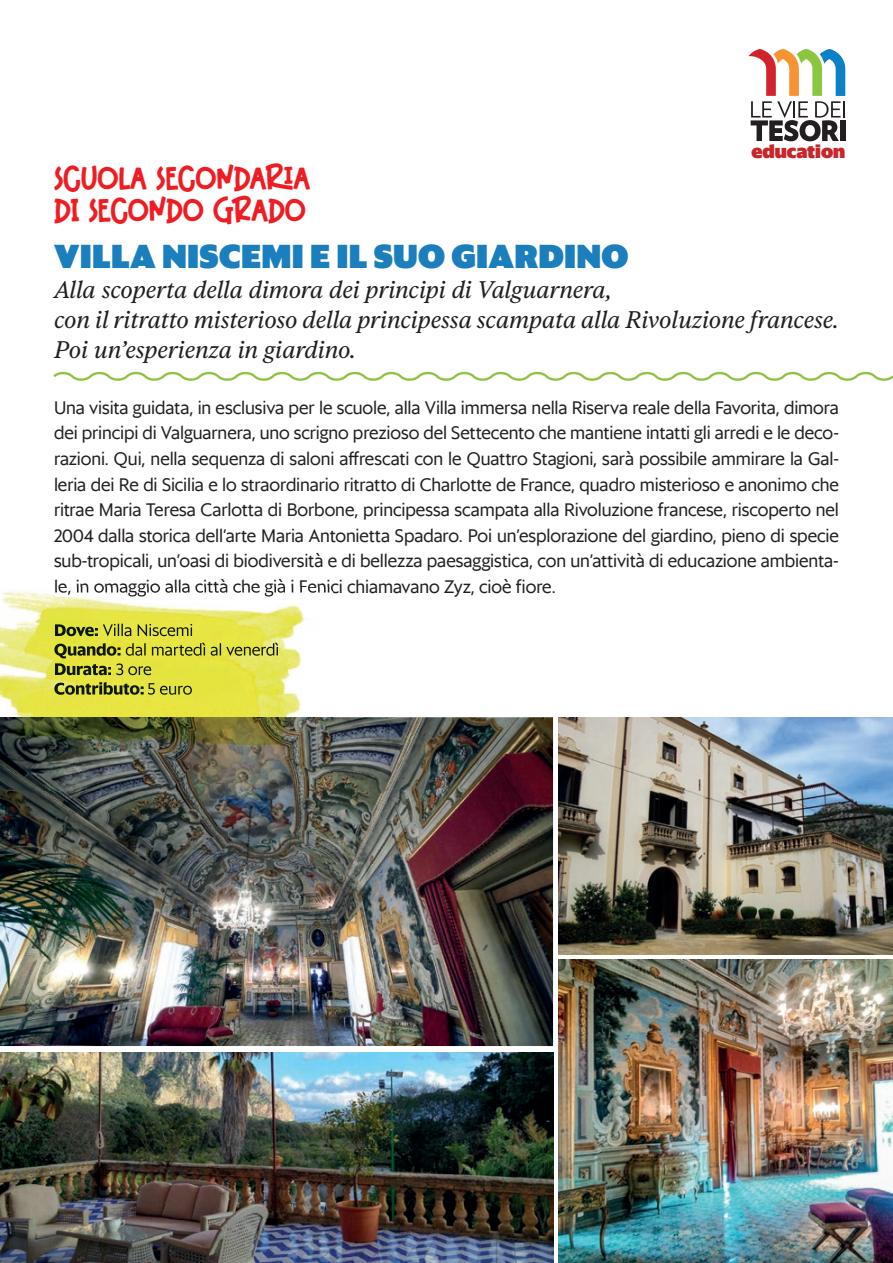
<style>
.page{position:relative;width:893px;height:1263px;background:#fff}
.page>*{position:absolute;margin:0;border:0;box-sizing:border-box;transform-origin:0 0}
.t1{font:33px/31.5px "Birthday Verygood";color:#ee1d23}
.t2{font:900 33px "Sanomat Sans Web";letter-spacing:.01em;color:#1b7ebd}
.t3{font:italic 24px/30px "Ivar Text";letter-spacing:-.005em;color:#231f20}
.t4{font:900 18.45px "Sanomat Sans Web";color:#c8262b}
.t5{font:18px/25.5px "Sanomat Sans Web";letter-spacing:-.01em;color:#231f20;text-align:justify}
</style>
<div class="page">
<img style="left:0;top:717px;width:553px;height:329px">
<svg style="left:748px;top:49px;width:97px;height:92px"></svg>
<div style="left:840px;top:120px;width:5px;height:21px;background:#231f20"></div>
<img style="left:558px;top:717px;width:335px;height:237px">
<img style="left:558px;top:960px;width:335px;height:303px">
<img style="left:0;top:1052px;width:553px;height:211px">
<svg style="left:53px;top:371px;width:840px;height:10px"></svg>
<img style="left:0;top:591px;width:306px;height:126px">
<img style="left:0;top:717px;width:333px;height:74px">
<img style="left:55px;top:587px;width:278px;height:9px">
<img style="left:55px;top:623px;width:44px;height:13px">
<img style="left:99px;top:623px;width:93px;height:13px">
<img style="left:54px;top:643px;width:67px;height:15px">
<img style="left:121px;top:643px;width:162px;height:13px">
<img style="left:55px;top:663px;width:57px;height:12px">
<img style="left:112px;top:663px;width:39px;height:12px">
<img style="left:54px;top:682px;width:90px;height:13px">
<img style="left:148px;top:683px;width:44px;height:12px">
<h1 class="t1" style="left:54px;top:163px;width:257px">SCUOLA SECONDARIA<br>DI SECONDO GRADO</h1>
<p class="t4" style="left:751px;top:137px;width:95px">education</p>
<h1 class="t2" style="left:54px;top:231px;width:576px">VILLA NISCEMI E IL SUO GIARDINO</h1>
<h2 class="t3" style="left:54px;top:275px;width:786px">Alla scoperta della dimora dei principi di Valguarnera,<br>con il ritratto misterioso della principessa scampata alla Rivoluzione francese.<br>Poi un’esperienza in giardino.</h2>
<p class="t5" style="left:54px;top:393px;width:787px">Una visita guidata, in esclusiva per le scuole, alla Villa immersa nella Riserva reale della Favorita, dimora dei principi di Valguarnera, uno scrigno prezioso del Settecento che mantiene intatti gli arredi e le deco&shy;razioni. Qui, nella sequenza di saloni affrescati con le Quattro Stagioni, sarà possibile ammirare la Gal&shy;leria dei Re di Sicilia e lo straordinario ritratto di Charlotte de France, quadro misterioso e anonimo che ritrae Maria Teresa Carlotta di Borbone, principessa scampata alla Rivoluzione francese, riscoperto nel 2004 dalla storica dell’arte Maria Antonietta Spadaro. Poi un’esplorazione del giardino, pieno di specie sub-tropicali, un’oasi di biodiversità e di bellezza paesaggistica, con un’attività di educazione ambienta&shy;le, in omaggio alla città che già i Fenici chiamavano Zyz, cioè fiore.</p>
</div>
